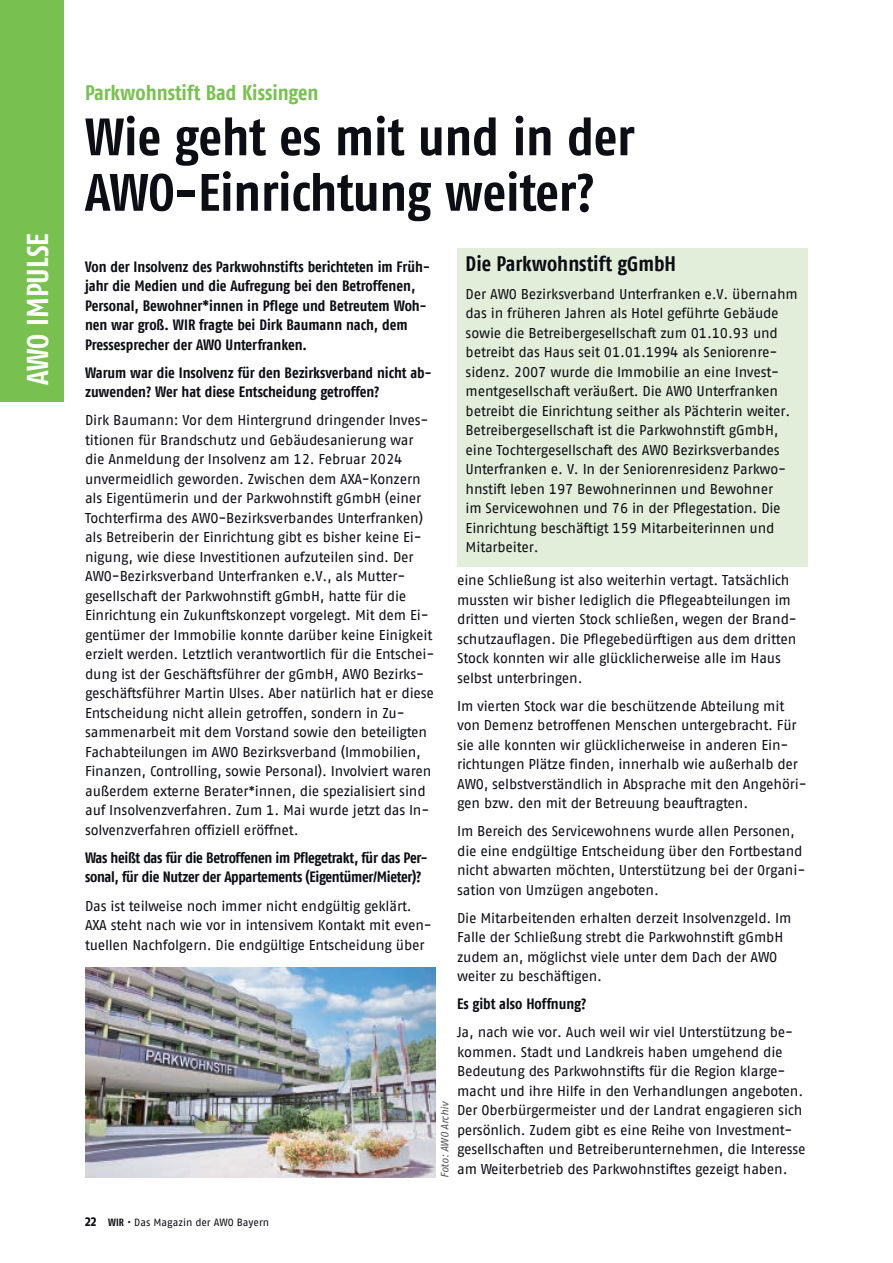
<style>
.page{position:relative;width:893px;height:1263px;background:#fff}
.page>*{position:absolute;margin:0;border:0;box-sizing:border-box;transform-origin:0 0}
.t1{font:700 52.5px/55.5px "AWO Fago Cond";letter-spacing:-.005em;color:#0d0e15}
.t2{font:700 30px "AWO Fago Cond";color:#fff}
.t3{font:700 21px "AWO Fago Cond";letter-spacing:-.005em;color:#78c150}
.t4{font:700 21px "AWO Fago Cond";color:#0d0e15}
.t5{font:700 15px/19.5px "AWO Fago Cond";letter-spacing:-.005em;color:#0d0e15}
.t6{font:14.25px/19.5px "AWO Fago Office";letter-spacing:-.01em;color:#0d0e15}
.t7{font:10.5px "AWO Fago Office";color:#0d0e15}
.t8{font:italic 10.5px "AWO Fago Office";letter-spacing:-.01em;color:#4f5054}
.s1{font-family:"AWO Fago Cond";font-weight:700;font-size:15px}
.s2{font-family:"AWO Fago Cond";font-weight:700}
</style>
<div class="page">
<div style="left:0;top:0;width:64px;height:402px;background:#78c150"></div>
<img style="left:85px;top:967px;width:351px;height:211px">
<div style="left:457px;top:248px;width:351px;height:319px;background:#e3eeda"></div>
<h2 class="t2" style="left:20px;top:385px;width:153px;rotate:-90deg">AWO IMPULSE</h2>
<h3 class="t3" style="left:85px;top:80px;width:235px">Parkwohnstift Bad Kissingen</h3>
<h1 class="t1" style="left:85px;top:108px;width:551px">Wie geht es mit und in der<br>AWO-Einrichtung weiter?</h1>
<p class="t5" style="left:85px;top:257px;width:346px">Von der Insolvenz des Parkwohnstifts berichteten im Früh&shy;jahr die Medien und die Aufregung bei den Betroffenen, Personal, Bewohner*innen in Pflege und Betreutem Woh&shy;nen war groß. WIR fragte bei Dirk Baumann nach, dem Pressesprecher der AWO Unterfranken.</p>
<p class="t5" style="left:85px;top:363px;width:348px">Warum war die Insolvenz für den Bezirksverband nicht ab&shy;zuwenden? Wer hat diese Entscheidung getroffen?</p>
<p class="t6" style="left:85px;top:411px;width:351px">Dirk Baumann: Vor dem Hintergrund dringender Inves&shy;titionen für Brandschutz und Gebäudesanierung war die Anmeldung der Insolvenz am 12. Februar 2024 unvermeidlich geworden. Zwischen dem AXA-Konzern als Eigentümerin und der Parkwohnstift gGmbH (einer Tochterfirma des AWO-Bezirksverbandes Unterfranken) als Betreiberin der Einrichtung gibt es bisher keine Ei&shy;nigung, wie diese Investitionen aufzuteilen sind. Der AWO-Bezirksverband Unterfranken e.V., als Mutter&shy;gesellschaft der Parkwohnstift gGmbH, hatte für die Einrichtung ein Zukunftskonzept vorgelegt. Mit dem Ei&shy;gentümer der Immobilie konnte darüber keine Einigkeit erzielt werden. Letztlich verantwortlich für die Entschei&shy;dung ist der Geschäftsführer der gGmbH, AWO Bezirks&shy;geschäftsführer Martin Ulses. Aber natürlich hat er diese Entscheidung nicht allein getroffen, sondern in Zu&shy;sammenarbeit mit dem Vorstand sowie den beteiligten Fachabteilungen im AWO Bezirksverband (Immobilien, Finanzen, Controlling, sowie Personal). Involviert waren außerdem externe Berater*innen, die spezialisiert sind auf Insolvenzverfahren. Zum 1. Mai wurde jetzt das In&shy;solvenzverfahren offiziell eröffnet.</p>
<p class="t5" style="left:85px;top:848px;width:344px">Was heißt das für die Betroffenen im Pflegetrakt, für das Per&shy;sonal, für die Nutzer der Appartements (Eigentümer/Mieter)?</p>
<p class="t6" style="left:85px;top:896px;width:348px">Das ist teilweise noch immer nicht endgültig geklärt.<br>AXA steht nach wie vor in intensivem Kontakt mit even&shy;tuellen Nachfolgern. Die endgültige Entscheidung über</p>
<p class="t8" style="left:439px;top:1178px;width:78px;rotate:-90deg">Foto: AWO Archiv</p>
<h3 class="t4" style="left:466px;top:251px;width:212px">Die Parkwohnstift gGmbH</h3>
<p class="t6" style="left:466px;top:284px;width:334px">Der AWO Bezirksverband Unterfranken e.V. übernahm das in früheren Jahren als Hotel geführte Gebäude sowie die Betreibergesellschaft zum 01.10.93 und betreibt das Haus seit 01.01.1994 als Seniorenre&shy;sidenz. 2007 wurde die Immobilie an eine Invest&shy;mentgesellschaft veräußert. Die AWO Unterfranken betreibt die Einrichtung seither als Pächterin weiter.<br>Betreibergesellschaft ist die Parkwohnstift gGmbH, eine Tochtergesellschaft des AWO Bezirksverbandes Unterfranken e. V. In der Seniorenresidenz Parkwo&shy;hnstift leben 197 Bewohnerinnen und Bewohner<br>im Servicewohnen und 76 in der Pflegestation. Die Einrichtung beschäftigt 159 Mitarbeiterinnen und Mitarbeiter.</p>
<p class="t6" style="left:457px;top:570px;width:341px">eine Schließung ist also weiterhin vertagt. Tatsächlich mussten wir bisher lediglich die Pflegeabteilungen im dritten und vierten Stock schließen, wegen der Brand&shy;schutzauflagen. Die Pflegebedürftigen aus dem dritten Stock konnten wir alle glücklicherweise alle im Haus selbst unterbringen.</p>
<p class="t6" style="left:457px;top:696px;width:351px">Im vierten Stock war die beschützende Abteilung mit von Demenz betroffenen Menschen untergebracht. Für sie alle konnten wir glücklicherweise in anderen Ein&shy;richtungen Plätze finden, innerhalb wie außerhalb der AWO, selbstverständlich in Absprache mit den Angehöri&shy;gen bzw. den mit der Betreuung beauftragten.</p>
<p class="t6" style="left:457px;top:821px;width:350px">Im Bereich des Servicewohnens wurde allen Personen, die eine endgültige Entscheidung über den Fortbestand nicht abwarten möchten, Unterstützung bei der Organi&shy;sation von Umzügen angeboten.</p>
<p class="t6" style="left:457px;top:908px;width:336px">Die Mitarbeitenden erhalten derzeit Insolvenzgeld. Im Falle der Schließung strebt die Parkwohnstift gGmbH zudem an, möglichst viele unter dem Dach der AWO weiter zu beschäftigen.</p>
<p class="t5" style="left:457px;top:994px;width:131px">Es gibt also Hoffnung?</p>
<p class="t6" style="left:457px;top:1022px;width:350px">Ja, nach wie vor. Auch weil wir viel Unterstützung be&shy;kommen. Stadt und Landkreis haben umgehend die Bedeutung des Parkwohnstifts für die Region klarge&shy;macht und ihre Hilfe in den Verhandlungen angeboten.<br>Der Oberbürgermeister und der Landrat engagieren sich persönlich. Zudem gibt es eine Reihe von Investment&shy;gesellschaften und Betreiberunternehmen, die Interesse am Weiterbetrieb des Parkwohnstiftes gezeigt haben.</p>
<p class="t7" style="left:85px;top:1217px;width:186px"><span class="s1">22</span> <span class="s2">WIR</span> • Das Magazin der AWO Bayern</p>
</div>
